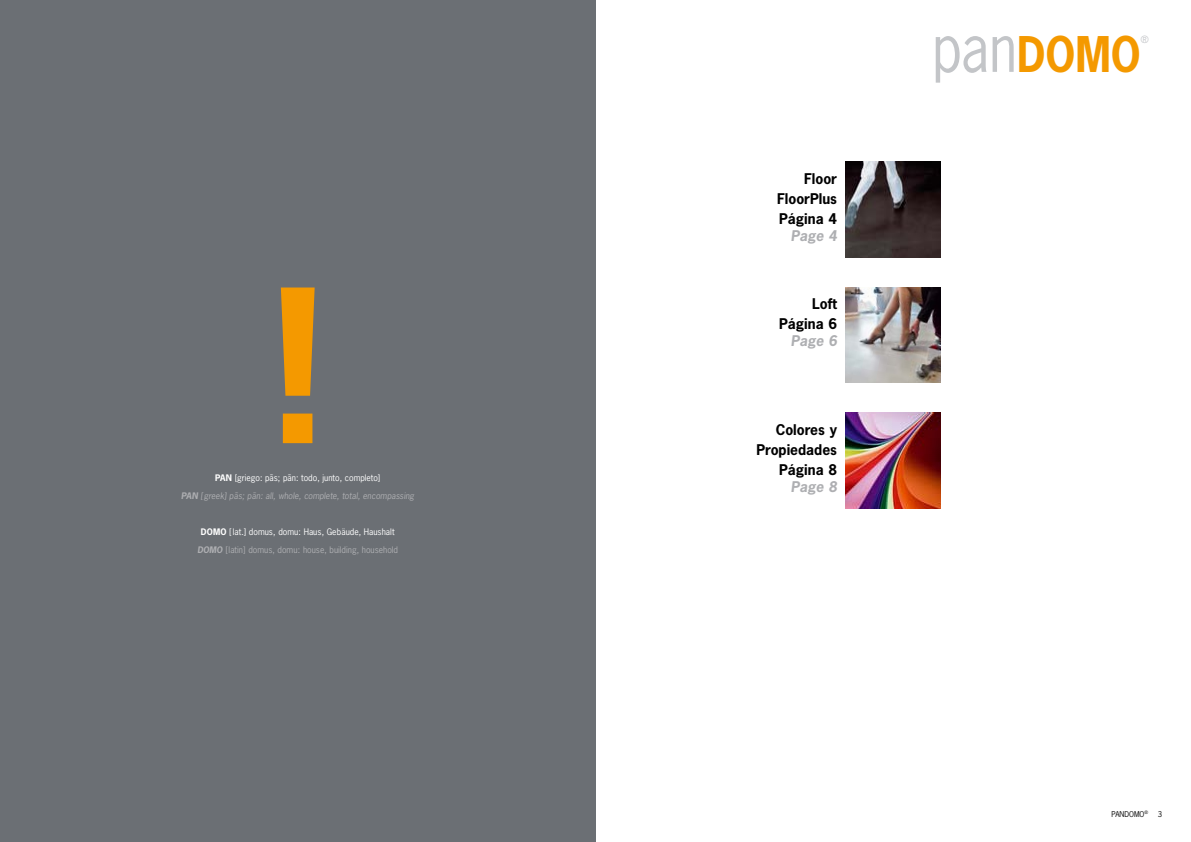
<style>
.page{position:relative;width:1191px;height:842px;background:#fff}
.page>*{position:absolute;margin:0;border:0;box-sizing:border-box;transform-origin:0 0}
.t1{font:700 200px "News Gothic Std";color:#f49900}
.t2{font:700 46.2px "News Gothic Std";color:#f49900;scale:.9 1}
.t3{font:700 13.9px/20px "News Gothic Std";color:#000;text-align:right}
.t4{font:italic 700 13.9px "News Gothic Std";color:#aeafb2}
.t5{font:9.4px "News Gothic Std";color:#c3c5c8}
.t6{font:italic 8.5px/18px "News Gothic Std";color:#aeafb2;text-align:center}
.t7{font:8.5px/18px "News Gothic Std";color:#aeafb2;text-align:center}
.t8{font:7.5px "News Gothic Std";color:#000}
.s1{font-weight:700;font-style:normal;color:#fff}
.s2{font-style:normal;color:#fff}
.s3{font-weight:700}
.s4{font-weight:700;color:#fff}
.s5{color:#fff}
.s6{font-weight:700;font-style:italic}
.s7{font-weight:400;font-size:63px;color:#c3c5c8}
</style>
<div class="page">
<div style="left:0;top:0;width:595px;height:842px;background:#6b6f74"></div>
<img style="left:845px;top:162px;width:96px;height:95px">
<img style="left:845px;top:413px;width:96px;height:96px">
<img style="left:845px;top:287px;width:96px;height:96px">
<h1 class="t1" style="left:273px;top:235px;width:51px">!</h1>
<p class="t6" style="left:181px;top:469px;width:235px"><span class="s1">PAN</span> <span class="s2">[griego: pãs; pãn: todo, junto, completo]<br></span><span class="s3">PAN</span> [greek] pãs; pãn: all, whole, complete, total, encompassing</p>
<p class="t7" style="left:197px;top:523px;width:202px"><span class="s4">DOMO</span> <span class="s5">[ lat.] domus, domu: Haus, Gebäude, Haushalt<br></span><span class="s6">DOMO</span> [latin] domus, domu: house, building, household</p>
<h3 class="t3" style="left:777px;top:168px;width:61px;text-align:justify;text-indent:27px">Floor FloorPlus Página 4</h3>
<h3 class="t4" style="left:790px;top:226px;width:48px">Page 4</h3>
<h3 class="t3" style="left:779px;top:294px;width:59px">Loft<br>Página 6</h3>
<h3 class="t4" style="left:790px;top:332px;width:48px">Page 6</h3>
<h3 class="t3" style="left:756px;top:420px;width:82px">Colores y<br>Propiedades<br>Página 8</h3>
<h3 class="t4" style="left:790px;top:478px;width:48px">Page 8</h3>
<h2 class="t2" style="left:932px;top:24px;width:233px"><span class="s7">pan</span>DOMO</h2>
<p class="t5" style="left:1140px;top:34px;width:9px">®</p>
<p class="t8" style="left:1111px;top:809px;width:38px">pandomo<sup>®</sup></p>
<p class="t8" style="left:1157px;top:809px;width:6px">3</p>
</div>
